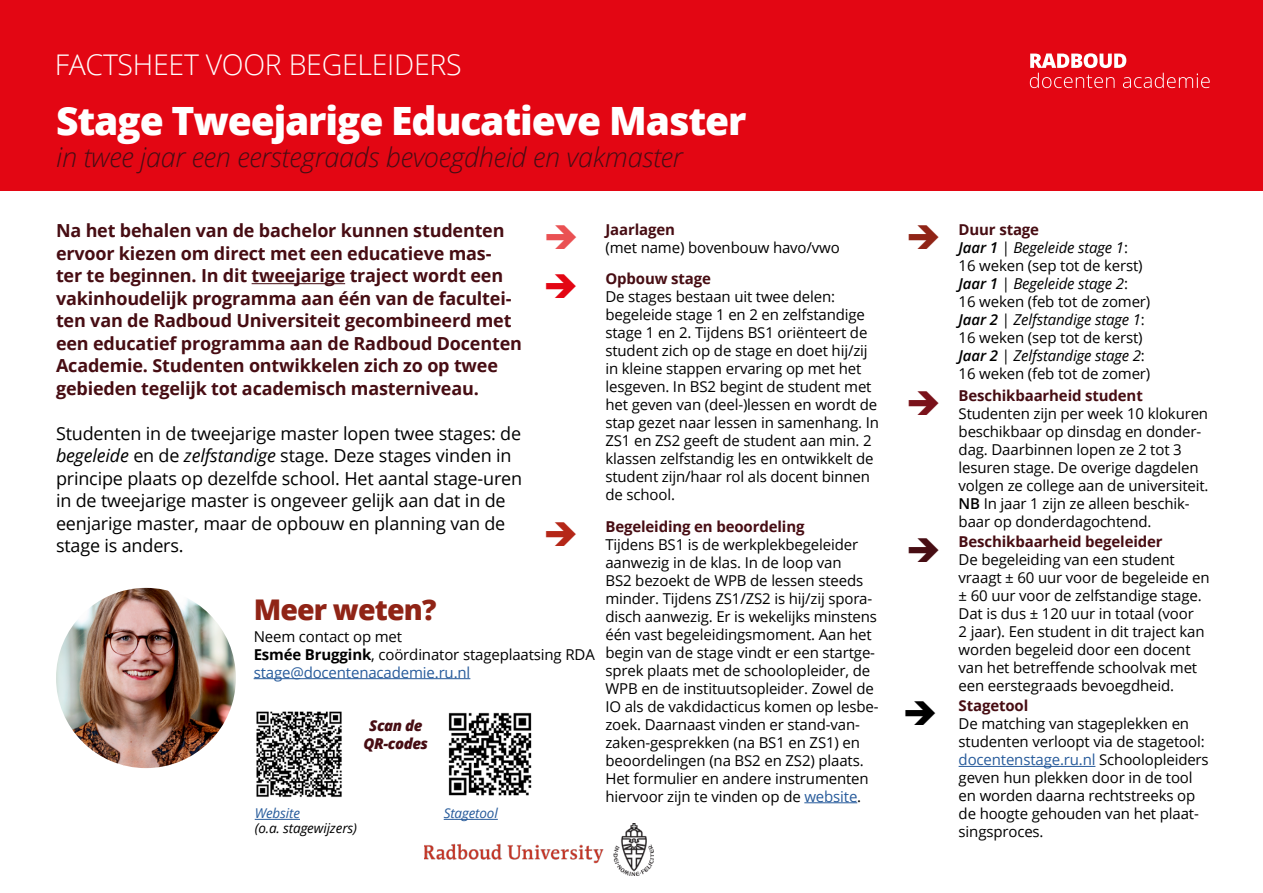
<style>
.page{position:relative;width:1263px;height:893px;background:#fff}
.page>*{position:absolute;margin:0;border:0;box-sizing:border-box;transform-origin:0 0}
.t1{font:800 39px "Open Sans";letter-spacing:-.03em;color:#fff}
.t2{font:300 28.5px "Open Sans";letter-spacing:-.01em;color:#fff}
.t3{font:800 28.5px "Open Sans";letter-spacing:-.03em;color:#902416}
.t4{font:italic 300 27px "Open Sans";letter-spacing:-.01em;color:#470d13}
.t5{font:700 18px/22.5px "Open Sans";letter-spacing:-.01em;color:#470d13}
.t6{font:18px/22.5px "Open Sans";letter-spacing:-.01em;color:#000}
.t7{font:15px/18px "Open Sans";letter-spacing:-.01em;color:#000}
.t8{font:700 15px "Open Sans";letter-spacing:-.01em;color:#470d13}
.t9{font:italic 800 15px/18px "Open Sans";letter-spacing:-.03em;color:#470d13;text-align:center}
.t10{font:italic 13.5px "Open Sans";letter-spacing:-.01em;color:#000}
.t11{font:italic 13.5px "Open Sans";letter-spacing:-.01em;color:#275b9b}
.s1{font-style:italic}
.s2{color:#b52718}
.s3{font-weight:700;color:#470d13}
.s4{color:#275b9b}
.s5{font-weight:700}
.s6{color:#902416}
.s7{font-weight:600;font-style:italic}
.s8{font-weight:600}
</style>
<div class="page">
<div style="left:0;top:0;width:1263px;height:190px;background:#e30613"></div>
<svg style="left:1030px;top:53px;width:180px;height:35px"></svg>
<hr style="left:252px;top:283px;width:93px;height:1px;background:#470d13">
<img style="left:425px;top:823px;width:228px;height:53px">
<hr style="left:804px;top:802px;width:53px;height:1px;background:#275b9b">
<hr style="left:959px;top:766px;width:136px;height:1px;background:#275b9b">
<hr style="left:254px;top:678px;width:216px;height:1px;background:#275b9b">
<img style="left:448px;top:712px;width:84px;height:84px">
<img style="left:256px;top:711px;width:86px;height:86px">
<img style="left:56px;top:588px;width:180px;height:180px;border-radius:90px">
<hr style="left:255px;top:819px;width:45px;height:1px;background:#275b9b">
<hr style="left:444px;top:819px;width:54px;height:1px;background:#275b9b">
<h2 class="t2" style="left:55px;top:45px;width:408px">FACTSHEET VOOR BEGELEIDERS</h2>
<h1 class="t1" style="left:56px;top:92px;width:692px">Stage Tweejarige Educatieve Master</h1>
<h3 class="t4" style="left:56px;top:139px;width:628px">in twee jaar een eerstegraads bevoegdheid en vakmaster</h3>
<p class="t5" style="left:56px;top:219px;width:467px">Na het behalen van de bachelor kunnen studenten ervoor kiezen om direct met een educatieve mas&shy;ter te beginnen. In dit tweejarige traject wordt een vakinhoudelijk programma aan één van de facultei&shy;ten van de Radboud Universiteit gecombineerd met een educatief programma aan de Radboud Docenten Academie. Studenten ontwikkelen zich zo op twee gebieden tegelijk tot academisch masterniveau.</p>
<p class="t6" style="left:56px;top:422px;width:468px">Studenten in de tweejarige master lopen twee stages: de <span class="s1">begeleide</span> en de <span class="s1">zelfstandige</span> stage. Deze stages vinden in principe plaats op dezelfde school. Het aantal stage-uren in de tweejarige master is ongeveer gelijk aan dat in de eenjarige master, maar de opbouw en planning van de stage is anders.</p>
<p class="t8" style="left:605px;top:219px;width:71px">Jaarlagen</p>
<p class="t7" style="left:605px;top:239px;width:236px">(met name) bovenbouw havo/vwo</p>
<p class="t8" style="left:605px;top:268px;width:107px">Opbouw stage</p>
<p class="t7" style="left:605px;top:287px;width:275px">De stages bestaan uit twee delen: begeleide stage 1 en 2 en zelfstandige stage 1 en 2. Tijdens BS1 oriënteert de student zich op de stage en doet hij/zij in kleine stappen ervaring op met het lesgeven. In BS2 begint de student met het geven van (deel-)lessen en wordt de stap gezet naar lessen in samenhang. In ZS1 en ZS2 geeft de student aan min. 2 klassen zelfstandig les en ontwikkelt de student zijn/haar rol als docent binnen de school.</p>
<p class="t7" style="left:605px;top:517px;width:275px;text-indent:-62px"><span class="s2">➔</span> <span class="s3">Begeleiding en beoordeling<br></span>Tijdens BS1 is de werkplekbegeleider aanwezig in de klas. In de loop van<br>BS2 bezoekt de WPB de lessen steeds minder. Tijdens ZS1/ZS2 is hij/zij spora&shy;disch aanwezig. Er is wekelijks minstens één vast begeleidingsmoment. Aan het begin van de stage vindt er een startge&shy;sprek plaats met de schoolopleider, de WPB en de instituutsopleider. Zowel de IO als de vakdidacticus komen op lesbe&shy;zoek. Daarnaast vinden er stand-van&shy;zaken-gesprekken (na BS1 en ZS1) en beoordelingen (na BS2 en ZS2) plaats.<br>Het formulier en andere instrumenten hiervoor zijn te vinden op de <span class="s4">website</span>.</p>
<h2 class="t3" style="left:254px;top:588px;width:184px">Meer weten?</h2>
<p class="t7" style="left:254px;top:627px;width:343px">Neem contact op met<br><span class="s5">Esmée Bruggink</span>, coördinator stageplaatsing RDA <span class="s4">stage@docentenacademie.ru.nl</span></p>
<p class="t9" style="left:364px;top:716px;width:66px">Scan de<br>QR-codes</p>
<p class="t11" style="left:255px;top:804px;width:47px">Website</p>
<p class="t11" style="left:444px;top:804px;width:56px">Stagetool</p>
<p class="t10" style="left:255px;top:819px;width:104px">(o.a. stagewijzers)</p>
<p class="t7" style="left:959px;top:220px;width:193px;text-indent:-52px"><span class="s6">➔</span> <span class="s3">Duur stage<br></span><span class="s7">Jaar 1</span> <span class="s1">| Begeleide stage 1</span>:<br>16 weken (sep tot de kerst)<br><span class="s7">Jaar 1</span> <span class="s1">| Begeleide stage 2</span>:<br>16 weken (feb tot de zomer)<br><span class="s7">Jaar 2</span> <span class="s1">| Zelfstandige stage 1</span>:<br>16 weken (sep tot de kerst)<br><span class="s7">Jaar 2</span> <span class="s1">| Zelfstandige stage 2</span>:<br>16 weken (feb tot de zomer)</p>
<p class="t8" style="left:959px;top:385px;width:186px">Beschikbaarheid student</p>
<p class="t7" style="left:959px;top:404px;width:251px">Studenten zijn per week 10 klokuren beschikbaar op dinsdag en donder&shy;dag. Daarbinnen lopen ze 2 tot 3 lesuren stage. De overige dagdelen volgen ze college aan de universiteit.<br><span class="s8">NB</span> In jaar 1 zijn ze alleen beschik&shy;baar op donderdagochtend.</p>
<p class="t8" style="left:959px;top:531px;width:206px">Beschikbaarheid begeleider</p>
<p class="t7" style="left:959px;top:550px;width:253px">De begeleiding van een student vraagt ± 60 uur voor de begeleide en ± 60 uur voor de zelfstandige stage.<br>Dat is dus ± 120 uur in totaal (voor<br>2 jaar). Een student in dit traject kan worden begeleid door een docent van het betreffende schoolvak met een eerstegraads bevoegdheid.</p>
<p class="t8" style="left:959px;top:695px;width:71px">Stagetool</p>
<p class="t7" style="left:959px;top:714px;width:252px">De matching van stageplekken en studenten verloopt via de stagetool: <span class="s4">docentenstage.ru.nl</span> Schoolopleiders geven hun plekken door in de tool en worden daarna rechtstreeks op de hoogte gehouden van het plaat&shy;singsproces.</p>
</div>
